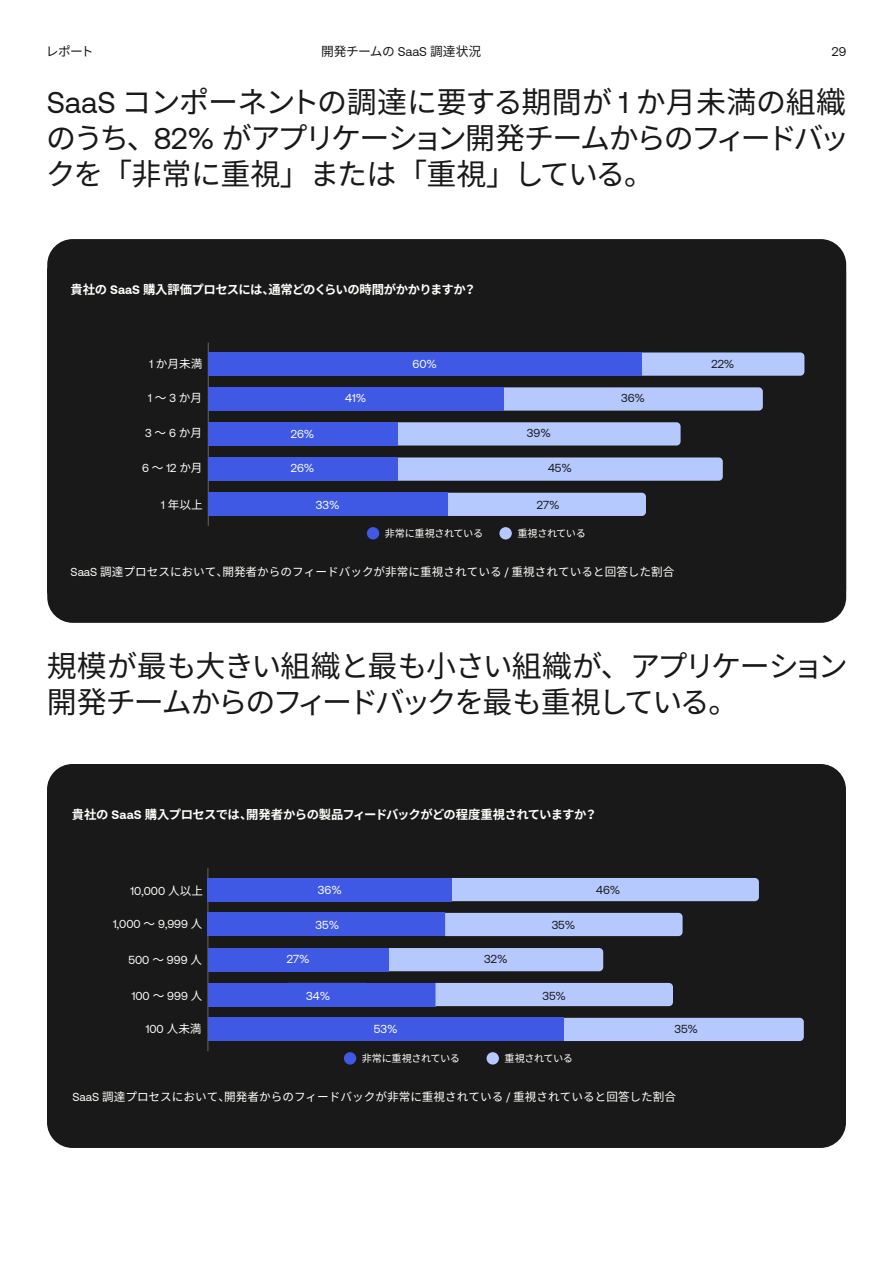
<style>
.page{position:relative;width:893px;height:1263px;background:#fff}
.page>*{position:absolute;margin:0;border:0;box-sizing:border-box;transform-origin:0 0}
.t1{font:30px/36px "Noto Sans CJ Kjp";letter-spacing:-.06em;color:#191919;text-align:justify}
.t2{font:12.75px "Noto Sans CJ Kjp";letter-spacing:-.02em;color:#191919}
.t3{font:12.75px "Noto Sans CJ Kjp";letter-spacing:-.045em;color:#191919}
.t4{font:12.75px "Aeonik";color:#191919}
.t5{font:700 12.3px "Noto Sans CJ Kjp";letter-spacing:-.04em;color:#fffefa}
.t6{font:11.7px "Noto Sans CJ Kjp";color:#fffefa}
.t7{font:11.7px "Aeonik";color:#fffefa}
.t8{font:11.7px "Aeonik";color:#191919}
.t9{font:10.2px "Noto Sans CJ Kjp";letter-spacing:-.045em;color:#fffefa}
.s1{font-family:"Aeonik"}
.s2{font-family:"Noto Sans CJ Kjp"}
</style>
<div class="page">
<div style="left:47px;top:239px;width:799px;height:384px;background:#191919;border-radius:26px"></div>
<svg style="left:47px;top:257px;width:799px;height:348px"></svg>
<hr style="left:208px;top:342px;width:1px;height:184px;background:#6b665f">
<div style="left:367px;top:527px;width:12px;height:12px;background:#3f59e4;border-radius:50%"></div>
<div style="left:499px;top:527px;width:13px;height:12px;background:#b6c9ff;border-radius:50%"></div>
<svg style="left:641px;top:352px;width:163px;height:24px;background:#b0c2f7"></svg>
<svg style="left:503px;top:387px;width:260px;height:24px;background:#b0c2f7"></svg>
<div style="left:397px;top:422px;width:284px;height:23px;background:#b6c9ff"></div>
<div style="left:208px;top:422px;width:189px;height:23px;background:#3f59e4"></div>
<svg style="left:397px;top:457px;width:326px;height:24px;background:#b0c2f7"></svg>
<div style="left:448px;top:493px;width:198px;height:23px;background:#b6c9ff"></div>
<div style="left:208px;top:352px;width:433px;height:24px;background:#3f59e4"></div>
<div style="left:208px;top:387px;width:295px;height:24px;background:#3f59e4"></div>
<div style="left:208px;top:457px;width:189px;height:24px;background:#3f59e4"></div>
<div style="left:208px;top:493px;width:240px;height:23px;background:#3f59e4"></div>
<div style="left:47px;top:764px;width:799px;height:384px;background:#191919;border-radius:26px"></div>
<svg style="left:47px;top:783px;width:799px;height:346px"></svg>
<hr style="left:208px;top:868px;width:1px;height:183px;background:#6b665f">
<div style="left:452px;top:878px;width:307px;height:23px;background:#b6c9ff"></div>
<div style="left:445px;top:913px;width:238px;height:23px;background:#b6c9ff"></div>
<div style="left:389px;top:948px;width:214px;height:23px;background:#b6c9ff"></div>
<div style="left:208px;top:948px;width:181px;height:23px;background:#3f59e4"></div>
<div style="left:563px;top:1018px;width:241px;height:23px;background:#b6c9ff"></div>
<div style="left:208px;top:878px;width:244px;height:23px;background:#3f59e4"></div>
<div style="left:208px;top:913px;width:237px;height:23px;background:#3f59e4"></div>
<div style="left:208px;top:983px;width:227px;height:23px;background:#3f59e4"></div>
<div style="left:208px;top:1018px;width:355px;height:23px;background:#3f59e4"></div>
<div style="left:435px;top:983px;width:238px;height:23px;background:#b6c9ff"></div>
<div style="left:344px;top:1052px;width:12px;height:12px;background:#3f59e4;border-radius:50%"></div>
<div style="left:487px;top:1052px;width:12px;height:12px;background:#b6c9ff;border-radius:50%"></div>
<p class="t3" style="left:46px;top:44px;width:49px">レポート</p>
<p class="t2" style="left:321px;top:44px;width:162px">開発チームの <span class="s1">SaaS</span> 調達状況</p>
<p class="t4" style="left:832px;top:45px;width:16px">29</p>
<p class="t1" style="left:46px;top:84px;width:805px"><span class="s1">SaaS</span> コンポーネントの調達に要する期間が <span class="s1">1</span> か月未満の組織のうち、<span class="s1">82%</span> がアプリケーション開発チームからのフィードバックを「非常に重視」または「重視」している。</p>
<p class="t5" style="left:71px;top:282px;width:407px">貴社の <span class="s1">SaaS</span> 購入評価プロセスには、通常どのくらいの時間がかかりますか？</p>
<p class="t6" style="left:149px;top:357px;width:55px"><span class="s1">1</span> か月未満</p>
<p class="t6" style="left:148px;top:391px;width:55px"><span class="s1">1</span>～<span class="s1">3</span>か月</p>
<p class="t6" style="left:145px;top:426px;width:59px"><span class="s1">3</span>～<span class="s1">6</span>か月</p>
<p class="t7" style="left:142px;top:462px;width:62px">6<span class="s2">～</span>12<span class="s2">か月</span></p>
<p class="t6" style="left:161px;top:498px;width:43px"><span class="s1">1</span> 年以上</p>
<p class="t7" style="left:412px;top:358px;width:26px">60%</p>
<p class="t8" style="left:711px;top:358px;width:24px">22%</p>
<p class="t7" style="left:345px;top:392px;width:23px">41%</p>
<p class="t8" style="left:621px;top:392px;width:25px">36%</p>
<p class="t7" style="left:291px;top:427px;width:25px">26%</p>
<p class="t8" style="left:527px;top:427px;width:25px">39%</p>
<p class="t7" style="left:291px;top:462px;width:25px">26%</p>
<p class="t8" style="left:548px;top:462px;width:25px">45%</p>
<p class="t7" style="left:316px;top:498px;width:25px">33%</p>
<p class="t8" style="left:537px;top:498px;width:24px">27%</p>
<p class="t9" style="left:385px;top:527px;width:100px">非常に重視されている</p>
<p class="t9" style="left:517px;top:527px;width:70px">重視されている</p>
<p class="t6" style="left:71px;top:565px;width:605px"><span class="s1">SaaS</span> 調達プロセスにおいて、開発者からのフィードバックが非常に重視されている <span class="s1">/</span> 重視されていると回答した割合</p>
<p class="t1" style="left:47px;top:648px;width:803px">規模が最も大きい組織と最も小さい組織が、アプリケーション開発チームからのフィードバックを最も重視している。</p>
<p class="t5" style="left:72px;top:808px;width:527px">貴社の <span class="s1">SaaS</span> 購入プロセスでは、開発者からの製品フィードバックがどの程度重視されていますか？</p>
<p class="t7" style="left:130px;top:884px;width:74px">10,000 <span class="s2">人以上</span></p>
<p class="t7" style="left:113px;top:918px;width:91px">1,000 <span class="s2">～</span> 9,999 <span class="s2">人</span></p>
<p class="t7" style="left:129px;top:953px;width:75px">500 <span class="s2">～</span> 999 <span class="s2">人</span></p>
<p class="t7" style="left:132px;top:989px;width:72px">100 <span class="s2">～</span> 999 <span class="s2">人</span></p>
<p class="t7" style="left:146px;top:1023px;width:57px">100 <span class="s2">人未満</span></p>
<p class="t7" style="left:318px;top:884px;width:25px">36%</p>
<p class="t8" style="left:596px;top:884px;width:26px">46%</p>
<p class="t7" style="left:316px;top:918px;width:25px">35%</p>
<p class="t8" style="left:552px;top:918px;width:25px">35%</p>
<p class="t7" style="left:287px;top:953px;width:24px">27%</p>
<p class="t8" style="left:484px;top:953px;width:25px">32%</p>
<p class="t7" style="left:306px;top:989px;width:25px">34%</p>
<p class="t8" style="left:542px;top:989px;width:25px">35%</p>
<p class="t7" style="left:374px;top:1023px;width:25px">53%</p>
<p class="t8" style="left:674px;top:1023px;width:25px">35%</p>
<p class="t9" style="left:362px;top:1052px;width:100px">非常に重視されている</p>
<p class="t9" style="left:504px;top:1052px;width:70px">重視されている</p>
<p class="t6" style="left:73px;top:1090px;width:605px"><span class="s1">SaaS</span> 調達プロセスにおいて、開発者からのフィードバックが非常に重視されている <span class="s1">/</span> 重視されていると回答した割合</p>
</div>
